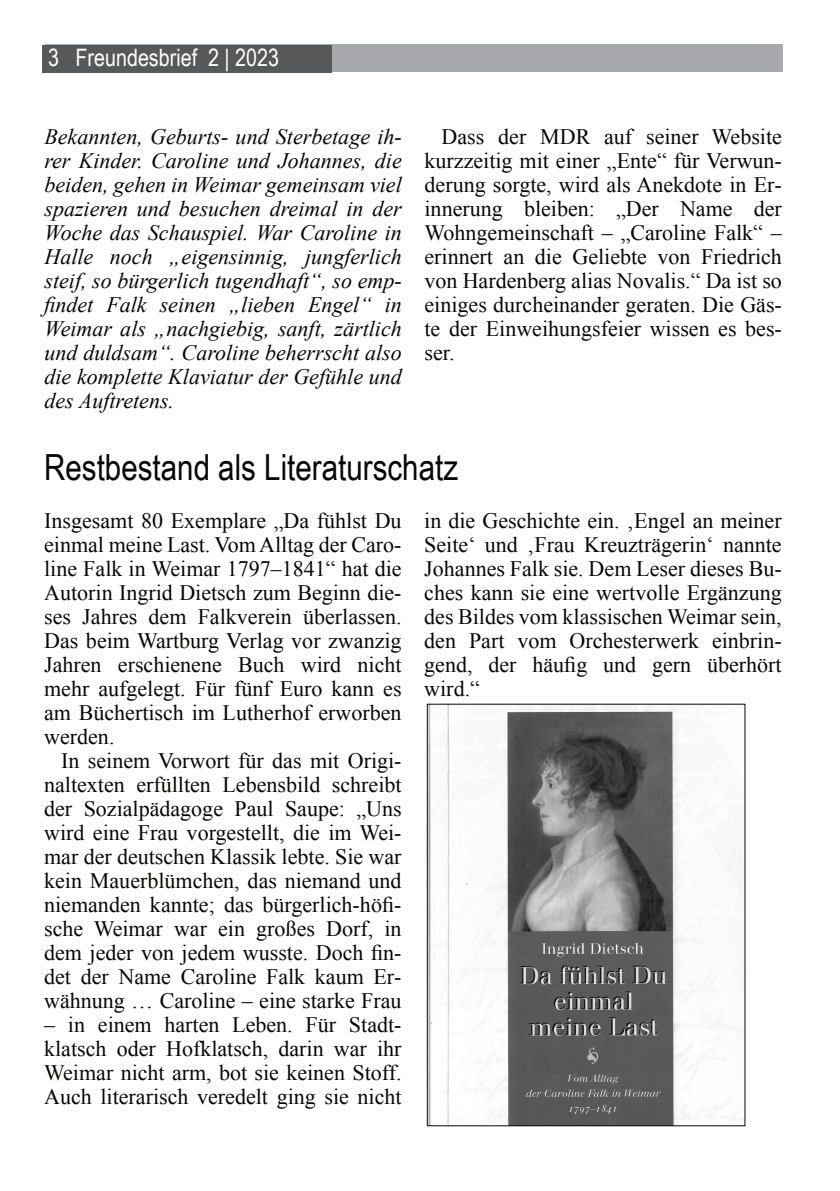
<style>
.page{position:relative;width:840px;height:1191px;background:#fff}
.page>*{position:absolute;margin:0;border:0;box-sizing:border-box;transform-origin:0 0}
.t1{font:36px "Arial Narrow";color:#080704}
.t2{font:24px "Arial Narrow";color:#fff}
.t3{font:22px/24px "Times New Roman";color:#080704;text-align:justify}
.t4{font:italic 22px/24px "Times New Roman";color:#080704;text-align:justify}
</style>
<div class="page">
<div style="left:45px;top:45px;width:737px;height:27px;background:#a8a9ad"></div>
<div style="left:42px;top:46px;width:289px;height:27px;background:#57585a"></div>
<img style="left:429px;top:706px;width:313px;height:418px">
<div style="left:427px;top:704px;width:317px;height:422px;border:1px solid #080704"></div>
<p class="t2" style="left:48px;top:49px;width:232px">3 Freundesbrief 2 | 2023</p>
<p class="t4" style="left:44px;top:127px;width:359px">Bekannten, Geburts- und Sterbetage ih&shy;rer Kinder. Caroline und Johannes, die beiden, gehen in Weimar gemeinsam viel spazieren und besuchen dreimal in der Woche das Schauspiel. War Caroline in Halle noch „eigensinnig, jungferlich steif, so bürgerlich tugendhaft“, so emp&shy;findet Falk seinen „lieben Engel“ in Weimar als „nachgiebig, sanft, zärtlich und duldsam“. Caroline beherrscht also die komplette Klaviatur der Gefühle und des Auftretens.</p>
<p class="t3" style="left:424px;top:127px;width:359px;text-indent:17px">Dass der MDR auf seiner Website kurzzeitig mit einer „Ente“ für Verwun&shy;derung sorgte, wird als Anekdote in Er&shy;innerung bleiben: „Der Name der Wohngemeinschaft – „Caroline Falk“ – erinnert an die Geliebte von Friedrich von Hardenberg alias Novalis.“ Da ist so einiges durcheinander geraten. Die Gäs&shy;te der Einweihungsfeier wissen es bes&shy;ser.</p>
<h1 class="t1" style="left:44px;top:454px;width:415px">Restbestand als Literaturschatz</h1>
<p class="t3" style="left:44px;top:511px;width:359px">Insgesamt 80 Exemplare „Da fühlst Du einmal meine Last. Vom Alltag der Caro&shy;line Falk in Weimar 1797–1841“ hat die Autorin Ingrid Dietsch zum Beginn die&shy;ses Jahres dem Falkverein überlassen.<br>Das beim Wartburg Verlag vor zwanzig Jahren erschienene Buch wird nicht mehr aufgelegt. Für fünf Euro kann es am Büchertisch im Lutherhof erworben werden.</p>
<p class="t3" style="left:44px;top:751px;width:359px;text-indent:17px">In seinem Vorwort für das mit Origi&shy;naltexten erfüllten Lebensbild schreibt der Sozialpädagoge Paul Saupe: „Uns wird eine Frau vorgestellt, die im Wei&shy;mar der deutschen Klassik lebte. Sie war kein Mauerblümchen, das niemand und niemanden kannte; das bürgerlich-höfi&shy;sche Weimar war ein großes Dorf, in dem jeder von jedem wusste. Doch fin&shy;det der Name Caroline Falk kaum Er&shy;wähnung … Caroline – eine starke Frau</p>
<p class="t3" style="left:44px;top:1015px;width:359px">– in einem harten Leben. Für Stadt&shy;klatsch oder Hofklatsch, darin war ihr Weimar nicht arm, bot sie keinen Stoff.<br>Auch literarisch veredelt ging sie nicht</p>
<p class="t3" style="left:424px;top:511px;width:359px">in die Geschichte ein. ‚Engel an meiner Seite‘ und ‚Frau Kreuzträgerin‘ nannte Johannes Falk sie. Dem Leser dieses Bu&shy;ches kann sie eine wertvolle Ergänzung des Bildes vom klassischen Weimar sein, den Part vom Orchesterwerk einbrin&shy;gend, der häufig und gern überhört wird.“</p>
</div>
